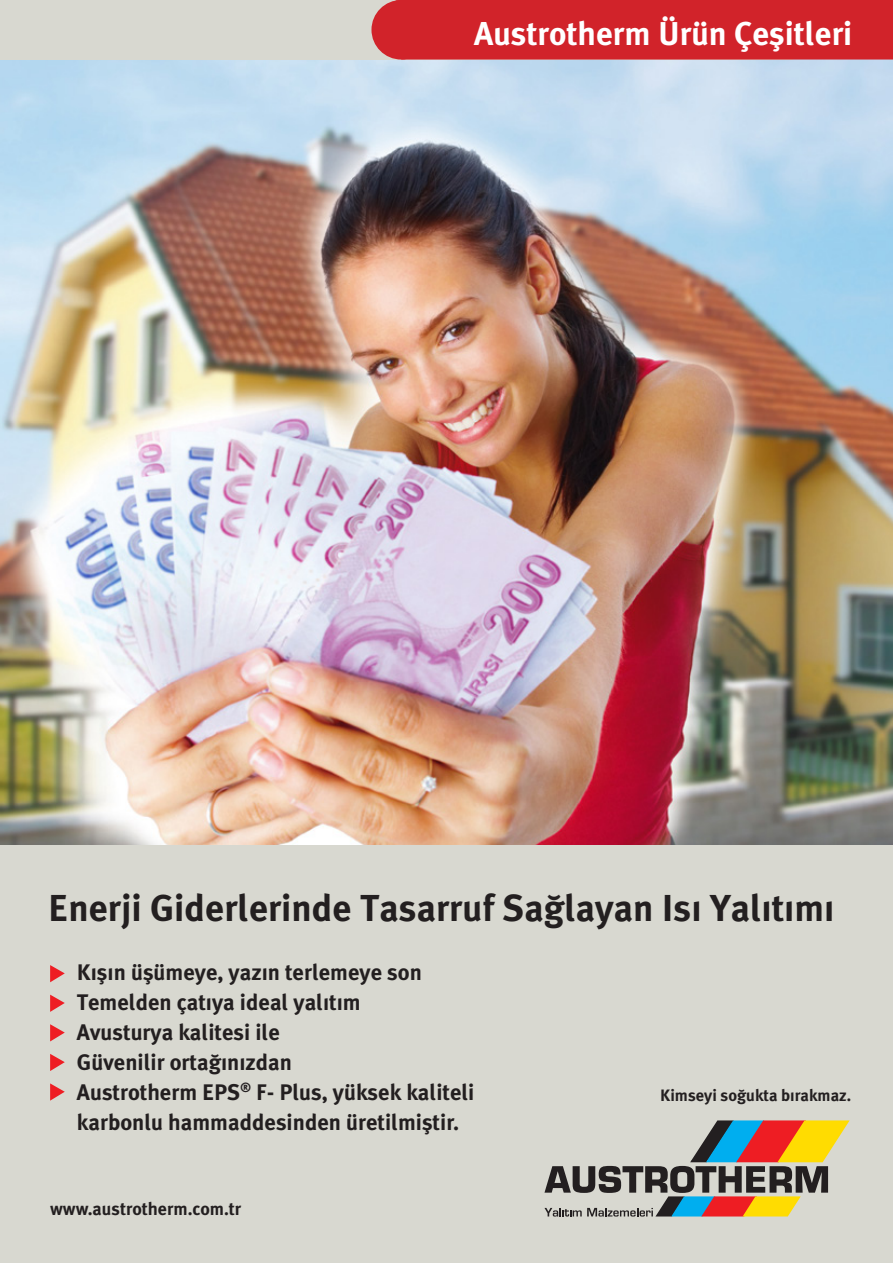
<style>
.page{position:relative;width:893px;height:1263px;background:#fff}
.page>*{position:absolute;margin:0;border:0;box-sizing:border-box;transform-origin:0 0}
.t1{font:37.5px "Meta Bold Tr";color:#231f20}
.t2{font:33px "Meta Bold Tr";color:#fff}
.t3{font:22.5px/30px "Meta Bold Tr";color:#231f20}
.t4{font:18px "Meta Bold Tr";color:#231f20}
.t5{font:16.5px "Meta Bold Tr";color:#231f20}
</style>
<div class="page">
<div style="left:0;top:841px;width:893px;height:422px;background:#d8d8d0"></div>
<img style="left:0;top:60px;width:893px;height:784px">
<svg style="left:50px;top:965px;width:15px;height:17px"></svg>
<svg style="left:50px;top:995px;width:15px;height:17px"></svg>
<svg style="left:50px;top:1024px;width:15px;height:17px"></svg>
<svg style="left:50px;top:1054px;width:15px;height:17px"></svg>
<svg style="left:50px;top:1083px;width:15px;height:18px"></svg>
<svg style="left:544px;top:1120px;width:306px;height:97px"></svg>
<div style="left:0;top:0;width:793px;height:60px;background:#d8d8d0"></div>
<div style="left:406px;top:0;width:487px;height:60px;background:#d1232a"></div>
<div style="left:371px;top:0;width:60px;height:60px;background:#d1232a;border-radius:50%"></div>
<h2 class="t2" style="left:474px;top:14px;width:380px">Austrotherm Ürün Çeşitleri</h2>
<h1 class="t1" style="left:48px;top:886px;width:788px">Enerji Giderlerinde Tasarruf Sağlayan Isı Yalıtımı</h1>
<p class="t3" style="left:77px;top:957px;width:399px">Kışın üşümeye, yazın terlemeye son Temelden çatıya ideal yalıtım<br>Avusturya kalitesi ile<br>Güvenilir ortağınızdan<br>Austrotherm EPS<sup>®</sup> F- Plus, yüksek kaliteli karbonlu hammaddesinden üretilmiştir.</p>
<p class="t4" style="left:50px;top:1198px;width:193px">www.austrotherm.com.tr</p>
<p class="t5" style="left:660px;top:1086px;width:192px">Kimseyi soğukta bırakmaz.</p>
</div>
